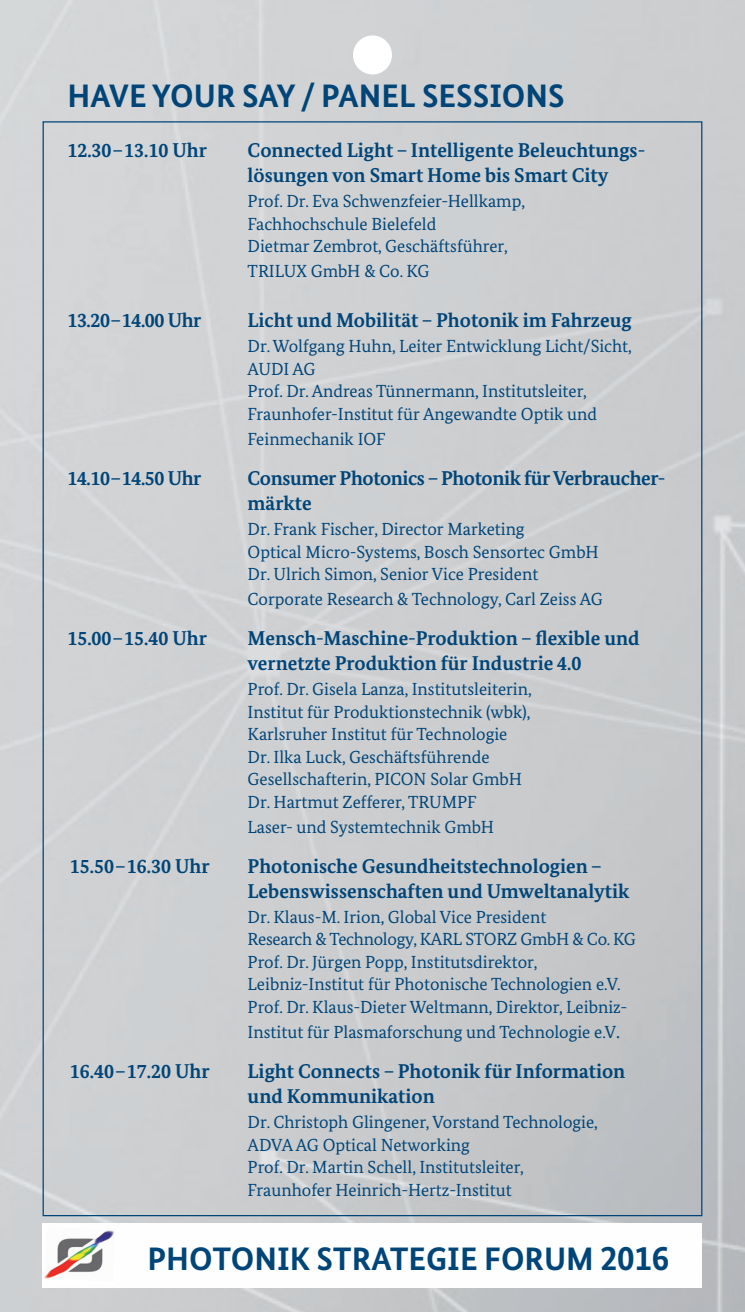
<style>
.page{position:relative;width:745px;height:1312px;background:#fff}
.page>*{position:absolute;margin:0;border:0;box-sizing:border-box;transform-origin:0 0}
._01_Headline_Titel_W{font:700 32.5px "Bundes Sans";color:#004578}
.t1{font:700 20px/25px "Bundes Serif";color:#004578}
.t2{font:700 20px/25px "Bundes Serif";letter-spacing:-.02em;color:#004578}
.t3{font:17.5px/22.5px "Bundes Serif";color:#004578}
.s1{font-size:20px}
.s2{font-size:35px}
</style>
<div class="page">
<img style="left:0;top:0;width:744px;height:1311px">
<div style="left:43px;top:1222px;width:659px;height:65px;background:#fefefe"></div>
<img style="left:44px;top:1230px;width:70px;height:49px">
<div style="left:353px;top:35px;width:39px;height:39px;background:#fff;border-radius:50%"></div>
<p class="_01_Headline_Titel_W" style="left:68px;top:76px;width:498px">HAVE YOUR SAY / PANEL SESSIONS</p>
<p class="t1" style="left:67px;top:138px;width:141px">12.30–13.10 Uhr</p>
<p class="t1" style="left:247px;top:138px;width:399px">Connected Light – Intelligente Beleuchtungs&shy;lösungen von Smart Home bis Smart City</p>
<p class="t3" style="left:247px;top:190px;width:279px">Prof. Dr. Eva Schwenzfeier-Hellkamp,</p>
<p class="t3" style="left:247px;top:212px;width:190px">Fachhochschule Bielefeld</p>
<p class="t3" style="left:247px;top:235px;width:261px">Dietmar Zembrot, Geschäftsführer,</p>
<p class="t3" style="left:247px;top:260px;width:183px">TRILUX GmbH &amp; Co. KG</p>
<p class="t2" style="left:67px;top:308px;width:135px">13.20–14.00 Uhr</p>
<p class="t1" style="left:247px;top:308px;width:385px">Licht und Mobilität – Photonik im Fahrzeug</p>
<p class="t3" style="left:247px;top:335px;width:385px">Dr. Wolfgang Huhn, Leiter Entwicklung Licht/Sicht,<br>AUDI AG</p>
<p class="t3" style="left:247px;top:380px;width:340px">Prof. Dr. Andreas Tünnermann, Institutsleiter,</p>
<p class="t3" style="left:247px;top:402px;width:351px">Fraunhofer-Institut für Angewandte Optik und</p>
<p class="t3" style="left:247px;top:427px;width:139px">Feinmechanik IOF</p>
<p class="t2" style="left:67px;top:465px;width:135px">14.10–14.50 Uhr</p>
<p class="t2" style="left:247px;top:465px;width:419px">Consumer Photonics – Photonik für Verbraucher&shy;märkte</p>
<p class="t3" style="left:247px;top:517px;width:278px">Dr. Frank Fischer, Director Marketing</p>
<p class="t3" style="left:247px;top:540px;width:352px">Optical Micro-Systems, Bosch Sensortec GmbH</p>
<p class="t3" style="left:247px;top:562px;width:292px">Dr. Ulrich Simon, Senior Vice President</p>
<p class="t3" style="left:247px;top:587px;width:356px">Corporate Research &amp; Technology, Carl Zeiss AG</p>
<p class="t1" style="left:67px;top:625px;width:141px">15.00–15.40 Uhr</p>
<p class="t1" style="left:247px;top:625px;width:393px">Mensch-Maschine-Produktion – flexible und vernetzte Produktion für Industrie 4.0</p>
<p class="t3" style="left:247px;top:677px;width:285px">Prof. Dr. Gisela Lanza, Institutsleiterin,</p>
<p class="t3" style="left:247px;top:700px;width:284px">Institut für Produktionstechnik (wbk),</p>
<p class="t3" style="left:247px;top:722px;width:261px">Karlsruher Institut für Technologie</p>
<p class="t3" style="left:247px;top:745px;width:243px">Dr. Ilka Luck, Geschäftsführende</p>
<p class="t3" style="left:247px;top:767px;width:275px">Gesellschafterin, PICON Solar GmbH</p>
<p class="t3" style="left:247px;top:788px;width:248px;line-height:25px">Dr. Hartmut Zefferer, TRUMPF<br>Laser- und Systemtechnik GmbH</p>
<p class="t1" style="left:70px;top:853px;width:141px">15.50–16.30 Uhr</p>
<p class="t1" style="left:247px;top:853px;width:383px">Photonische Gesundheitstechnologien –<br>Lebenswissenschaften und Umweltanalytik</p>
<p class="t3" style="left:247px;top:905px;width:300px">Dr. Klaus-M. Irion, Global Vice President</p>
<p class="t3" style="left:247px;top:927px;width:389px">Research &amp; Technology, KARL STORZ GmbH &amp; Co. KG</p>
<p class="t3" style="left:247px;top:950px;width:291px">Prof. Dr. Jürgen Popp, Institutsdirektor,</p>
<p class="t3" style="left:247px;top:972px;width:374px">Leibniz-Institut für Photonische Technologien e.V.</p>
<p class="t3" style="left:247px;top:993px;width:381px;line-height:25px">Prof. Dr. Klaus-Dieter Weltmann, Direktor, Leibniz-<br>Institut für Plasmaforschung und Technologie e.V<span class="s1">.</span></p>
<p class="t1" style="left:70px;top:1058px;width:141px">16.40–17.20 Uhr</p>
<p class="t1" style="left:247px;top:1058px;width:379px">Light Connects – Photonik für Information und Kommunikation</p>
<p class="t3" style="left:247px;top:1110px;width:351px">Dr. Christoph Glingener, Vorstand Technologie,<br>ADVA AG Optical Networking</p>
<p class="t3" style="left:247px;top:1155px;width:277px">Prof. Dr. Martin Schell, Institutsleiter,<br>Fraunhofer Heinrich-Hertz-Institut</p>
<p class="_01_Headline_Titel_W" style="left:147px;top:1238px;width:522px">PHOTONIK STRATEGIE FORUM <span class="s2">2016</span></p>
</div>
